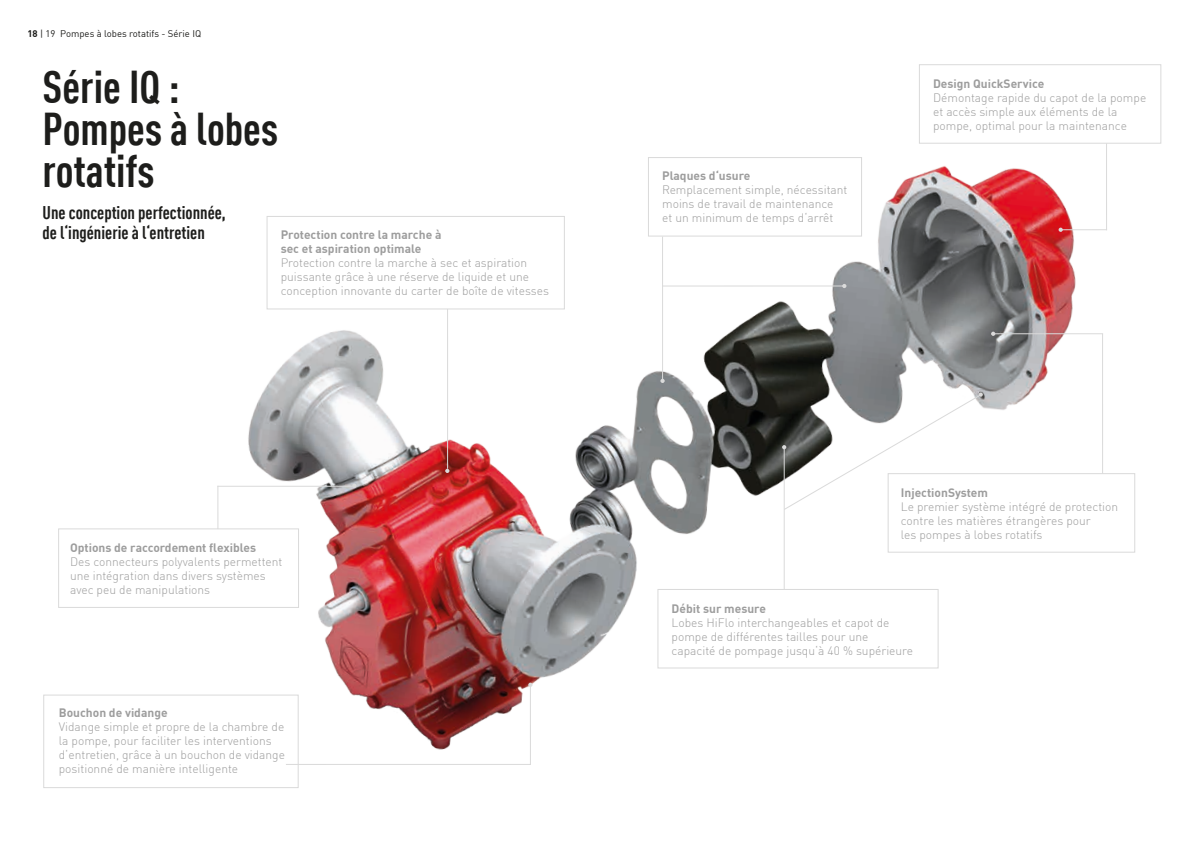
<style>
.page{position:relative;width:1191px;height:842px;background:#fff}
.page>*{position:absolute;margin:0;border:0;box-sizing:border-box;transform-origin:0 0}
.t1{font:700 condensed 45px/42px "DIN Pro";color:#1d1d1b}
.t2{font:700 condensed 18px/20px "DIN Pro";color:#1d1d1b}
.t3{font:300 12px/14px "DIN Pro";color:#9d9d9d}
.t4{font:700 12px/14px "DIN Pro";color:#9d9d9d}
.t5{font:9.5px "DIN Pro";color:#1d1d1b}
.s1{font-weight:700}
</style>
<div class="page">
<img style="left:118px;top:77px;width:1044px;height:673px">
<div style="left:58px;top:528px;width:241px;height:80px;border:1px solid #dadada"></div>
<div style="left:43px;top:695px;width:256px;height:93px;border:1px solid #dadada"></div>
<div style="left:266px;top:216px;width:299px;height:93px;border:1px solid #dadada"></div>
<div style="left:648px;top:157px;width:214px;height:80px;border:1px solid #dadada"></div>
<div style="left:657px;top:589px;width:281px;height:79px;border:1px solid #dadada"></div>
<div style="left:887px;top:473px;width:248px;height:80px;border:1px solid #dadada"></div>
<hr style="left:217px;top:486px;width:137px;height:1px;background:#dadada">
<hr style="left:286px;top:764px;width:245px;height:1px;background:#dadada">
<hr style="left:217px;top:486px;width:1px;height:43px;background:#dadada">
<hr style="left:530px;top:685px;width:1px;height:80px;background:#dadada">
<hr style="left:447px;top:309px;width:1px;height:160px;background:#dadada">
<hr style="left:662px;top:237px;width:1px;height:144px;background:#dadada">
<svg style="left:352px;top:484px;width:4px;height:4px"></svg>
<svg style="left:528px;top:683px;width:4px;height:4px"></svg>
<hr style="left:662px;top:285px;width:182px;height:1px;background:#dadada">
<svg style="left:445px;top:469px;width:4px;height:4px"></svg>
<svg style="left:842px;top:284px;width:4px;height:4px"></svg>
<svg style="left:660px;top:379px;width:4px;height:4px"></svg>
<div style="left:919px;top:64px;width:242px;height:80px;border:1px solid #dadada"></div>
<hr style="left:1059px;top:229px;width:48px;height:1px;background:#dadada">
<hr style="left:1106px;top:143px;width:1px;height:87px;background:#dadada">
<hr style="left:783px;top:448px;width:1px;height:141px;background:#dadada">
<svg style="left:1058px;top:228px;width:4px;height:4px"></svg>
<svg style="left:782px;top:392px;width:201px;height:119px"></svg>
<hr style="left:993px;top:333px;width:110px;height:1px;background:#dadada">
<hr style="left:1102px;top:334px;width:1px;height:139px;background:#dadada">
<svg style="left:991px;top:332px;width:4px;height:4px"></svg>
<p class="t5" style="left:27px;top:26px;width:175px"><span class="s1">18</span> | 19 Pompes à lobes rotatifs - Série IQ</p>
<h1 class="t1" style="left:43px;top:63px;width:237px">Série IQ :<br>Pompes à lobes rotatifs</h1>
<h2 class="t2" style="left:43px;top:201px;width:185px">Une conception perfectionnée, de l‘ingénierie à l‘entretien</h2>
<p class="t4" style="left:281px;top:227px;width:162px">Protection contre la marche à sec et aspiration optimale</p>
<p class="t3" style="left:281px;top:255px;width:270px">Protection contre la marche à sec et aspiration puissante grâce à une réserve de liquide et une conception innovante du carter de boîte de vitesses</p>
<p class="t4" style="left:70px;top:540px;width:188px">Options de raccordement flexibles</p>
<p class="t3" style="left:70px;top:554px;width:214px">Des connecteurs polyvalents permettent une intégration dans divers systèmes avec peu de manipulations</p>
<p class="t4" style="left:59px;top:705px;width:110px">Bouchon de vidange</p>
<p class="t3" style="left:59px;top:719px;width:228px">Vidange simple et propre de la chambre de la pompe, pour faciliter les interventions d‘entretien, grâce à un bouchon de vidange positionné de manière intelligente</p>
<p class="t4" style="left:662px;top:168px;width:90px">Plaques d‘usure</p>
<p class="t3" style="left:662px;top:182px;width:187px">Remplacement simple, nécessitant moins de travail de maintenance<br>et un minimum de temps d‘arrêt</p>
<p class="t4" style="left:933px;top:75px;width:113px">Design QuickService</p>
<p class="t3" style="left:933px;top:89px;width:215px">Démontage rapide du capot de la pompe et accès simple aux éléments de la pompe, optimal pour la maintenance</p>
<p class="t4" style="left:901px;top:484px;width:89px">InjectionSystem</p>
<p class="t3" style="left:901px;top:498px;width:219px">Le premier système intégré de protection contre les matières étrangères pour<br>les pompes à lobes rotatifs</p>
<p class="t4" style="left:671px;top:601px;width:96px">Débit sur mesure</p>
<p class="t3" style="left:671px;top:615px;width:243px">Lobes HiFlo interchangeables et capot de pompe de différentes tailles pour une capacité de pompage jusqu‘à 40 % supérieure</p>
</div>
